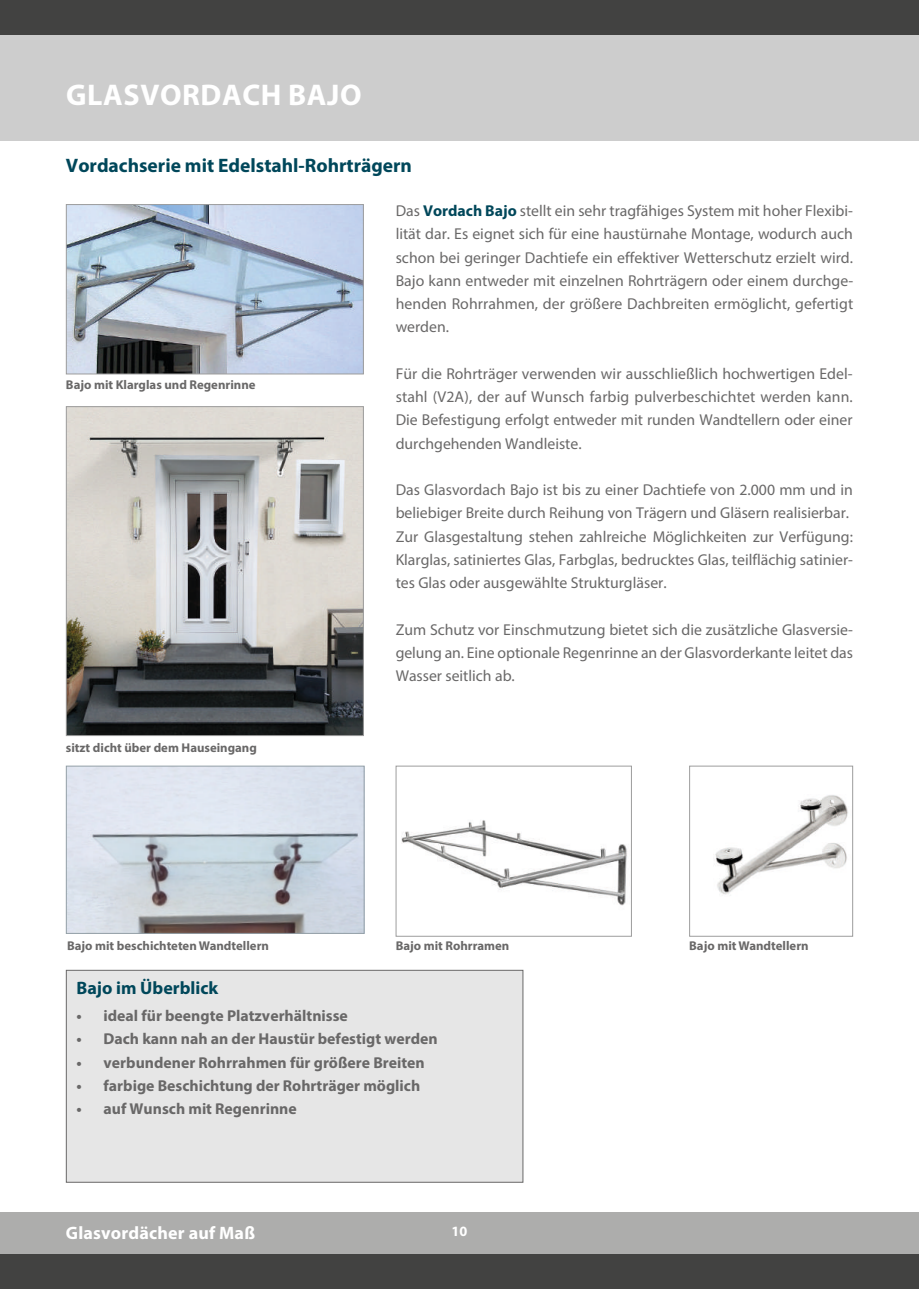
<style>
.page{position:relative;width:919px;height:1289px;background:#fff}
.page>*{position:absolute;margin:0;border:0;box-sizing:border-box;transform-origin:0 0}
.t1{font:700 30px "Myriad Pro";letter-spacing:.02em;color:#fff}
.t2{font:700 19.5px "Myriad Pro";color:#00475a}
.t3{font:700 18px "Myriad Pro";letter-spacing:.01em;color:#fff}
.t4{font:700 18px "Myriad Pro";color:#00475a}
.t5{font:15.75px/23.2px "Myriad Pro";color:#696868;text-align:justify}
.t6{font:700 15.75px "Myriad Pro";color:#696868}
.t7{font:700 14.25px "Myriad Pro";color:#fff}
.t8{font:700 12.75px "Myriad Pro";color:#696868}
.s1{font-weight:700;color:#00475a}
</style>
<div class="page">
<div style="left:0;top:34px;width:918px;height:107px;background:#cdcdcd"></div>
<div style="left:0;top:0;width:918px;height:34px;background:#424241"></div>
<div style="left:0;top:1212px;width:918px;height:76px;background:#adadac"></div>
<div style="left:0;top:1254px;width:918px;height:34px;background:#424241"></div>
<img style="left:68px;top:206px;width:294px;height:166px">
<div style="left:66px;top:204px;width:298px;height:170px;border:1px solid #9d9d9d"></div>
<img style="left:68px;top:408px;width:294px;height:326px">
<div style="left:66px;top:406px;width:298px;height:330px;border:1px solid #9d9d9d"></div>
<img style="left:713px;top:795px;width:135px;height:100px">
<div style="left:689px;top:765px;width:164px;height:171px;border:1px solid #9d9d9d"></div>
<div style="left:66px;top:969px;width:457px;height:213px;background:#e6e6e6;border:1px solid #696868"></div>
<img style="left:68px;top:767px;width:294px;height:164px">
<div style="left:66px;top:765px;width:298px;height:168px;border:1px solid #94a0a7"></div>
<img style="left:401px;top:820px;width:226px;height:86px">
<div style="left:395px;top:765px;width:236px;height:171px;border:1px solid #9d9d9d"></div>
<h1 class="t1" style="left:66px;top:76px;width:297px">GLASVORDACH BAJO</h1>
<p class="t2" style="left:66px;top:153px;width:347px">Vordachserie mit Edelstahl-Rohrträgern</p>
<p class="t8" style="left:66px;top:376px;width:191px">Bajo mit Klarglas und Regenrinne</p>
<p class="t8" style="left:66px;top:739px;width:192px">sitzt dicht über dem Hauseingang</p>
<p class="t5" style="left:395px;top:199px;width:459px">Das <span class="s1">Vordach Bajo</span> stellt ein sehr tragfähiges System mit hoher Flexibi&shy;lität dar. Es eignet sich für eine haustürnahe Montage, wodurch auch schon bei geringer Dachtiefe ein effektiver Wetterschutz erzielt wird.<br>Bajo kann entweder mit einzelnen Rohrträgern oder einem durchge&shy;henden Rohrrahmen, der größere Dachbreiten ermöglicht, gefertigt werden.</p>
<p class="t5" style="left:395px;top:361px;width:458px">Für die Rohrträger verwenden wir ausschließlich hochwertigen Edel&shy;stahl (V2A), der auf Wunsch farbig pulverbeschichtet werden kann.<br>Die Befestigung erfolgt entweder mit runden Wandtellern oder einer durchgehenden Wandleiste.</p>
<p class="t5" style="left:395px;top:478px;width:459px;text-align:left">Das Glasvordach Bajo ist bis zu einer Dachtiefe von 2.000 mm und in beliebiger Breite durch Reihung von Trägern und Gläsern realisierbar.<br>Zur Glasgestaltung stehen zahlreiche Möglichkeiten zur Verfügung:<br>Klarglas, satiniertes Glas, Farbglas, bedrucktes Glas, teilflächig satinier&shy;tes Glas oder ausgewählte Strukturgläser.</p>
<p class="t5" style="left:395px;top:617px;width:459px">Zum Schutz vor Einschmutzung bietet sich die zusätzliche Glasversie&shy;gelung an. Eine optionale Regenrinne an der Glasvorderkante leitet das Wasser seitlich ab.</p>
<p class="t8" style="left:67px;top:937px;width:203px">Bajo mit beschichteten Wandtellern</p>
<p class="t8" style="left:395px;top:937px;width:115px">Bajo mit Rohrramen</p>
<p class="t4" style="left:77px;top:976px;width:143px">Bajo im Überblick</p>
<p class="t6" style="left:77px;top:1005px;width:273px">• ideal für beengte Platzverhältnisse</p>
<p class="t6" style="left:77px;top:1028px;width:362px">• Dach kann nah an der Haustür befestigt werden</p>
<p class="t6" style="left:77px;top:1051px;width:350px">• verbundener Rohrrahmen für größere Breiten</p>
<p class="t6" style="left:77px;top:1075px;width:345px">• farbige Beschichtung der Rohrträger möglich</p>
<p class="t6" style="left:77px;top:1098px;width:222px">• auf Wunsch mit Regenrinne</p>
<p class="t3" style="left:66px;top:1220px;width:191px">Glasvordächer auf Maß</p>
<p class="t7" style="left:451px;top:1221px;width:17px">10</p>
<p class="t8" style="left:689px;top:937px;width:121px">Bajo mit Wandtellern</p>
</div>
